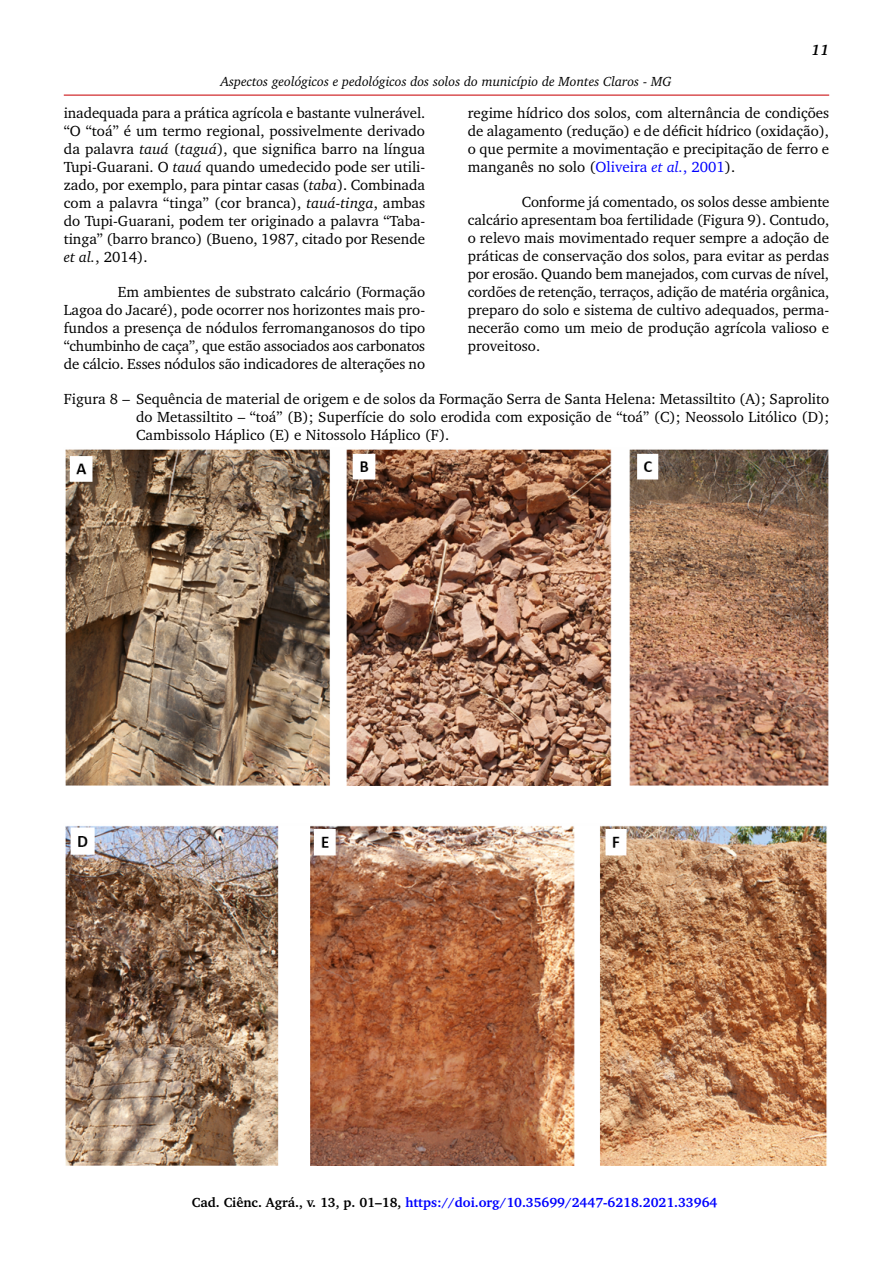
<style>
.page{position:relative;width:893px;height:1263px;background:#fff}
.page>*{position:absolute;margin:0;border:0;box-sizing:border-box;transform-origin:0 0}
.t1{font:15px/18px "Charter BT";color:#000;text-align:justify}
.t2{font:italic 700 15px "Charter BT";color:#000}
.t3{font:700 13.5px "Charter BT";color:#00f}
.t4{font:italic 13.5px "Charter BT";color:#000}
.s1{font-style:italic}
.s2{color:#00f}
.s3{font-style:italic;color:#00f}
.s4{color:#000}
</style>
<div class="page">
<hr style="left:64px;top:95px;width:765px;height:1px;background:#cd171a">
<img style="left:65px;top:449px;width:764px;height:336px">
<img style="left:65px;top:825px;width:762px;height:340px">
<p class="t4" style="left:221px;top:73px;width:452px">Aspectos geológicos e pedológicos dos solos do município de Montes Claros - MG</p>
<p class="t2" style="left:812px;top:40px;width:19px">11</p>
<p class="t1" style="left:64px;top:103px;width:363px">inadequada para a prática agrícola e bastante vulnerável. “O “toá” é um termo regional, possivelmente derivado da palavra <span class="s1">tauá</span> (<span class="s1">taguá</span>), que significa barro na língua Tupi-Guarani. O <span class="s1">tauá</span> quando umedecido pode ser utili&shy;zado, por exemplo, para pintar casas (<span class="s1">taba</span>). Combinada com a palavra “tinga” (cor branca), <span class="s1">tauá-tinga</span>, ambas do Tupi-Guarani, podem ter originado a palavra “Taba&shy;tinga” (barro branco) (Bueno, 1987, citado por Resende <span class="s1">et al.</span>, 2014).</p>
<p class="t1" style="left:64px;top:282px;width:363px;text-indent:54px">Em ambientes de substrato calcário (Formação Lagoa do Jacaré), pode ocorrer nos horizontes mais pro&shy;fundos a presença de nódulos ferromanganosos do tipo “chumbinho de caça”, que estão associados aos carbonatos de cálcio. Esses nódulos são indicadores de alterações no</p>
<p class="t1" style="left:468px;top:103px;width:363px">regime hídrico dos solos, com alternância de condições de alagamento (redução) e de déficit hídrico (oxidação), o que permite a movimentação e precipitação de ferro e manganês no solo (<span class="s2">Oliveira</span> <span class="s3">et al.</span><span class="s2">, 2001</span>).</p>
<p class="t1" style="left:468px;top:192px;width:363px;text-indent:54px">Conforme já comentado, os solos desse ambiente calcário apresentam boa fertilidade (Figura 9). Contudo, o relevo mais movimentado requer sempre a adoção de práticas de conservação dos solos, para evitar as perdas por erosão. Quando bem manejados, com curvas de nível, cordões de retenção, terraços, adição de matéria orgânica, preparo do solo e sistema de cultivo adequados, perma&shy;necerão como um meio de produção agrícola valioso e proveitoso.</p>
<p class="t1" style="left:136px;top:389px;width:695px;text-indent:-72px">Figura 8 – Sequência de material de origem e de solos da Formação Serra de Santa Helena: Metassiltito (A); Saprolito do Metassiltito – “toá” (B); Superfície do solo erodida com exposição de “toá” (C); Neossolo Litólico (D); Cambissolo Háplico (E) e Nitossolo Háplico (F).</p>
<p class="t3" style="left:192px;top:1194px;width:527px"><span class="s4">Cad. Ciênc. Agrá., v. 13, p. 01–18,</span> https://doi.org/10.35699/2447-6218.2021.33964</p>
</div>
